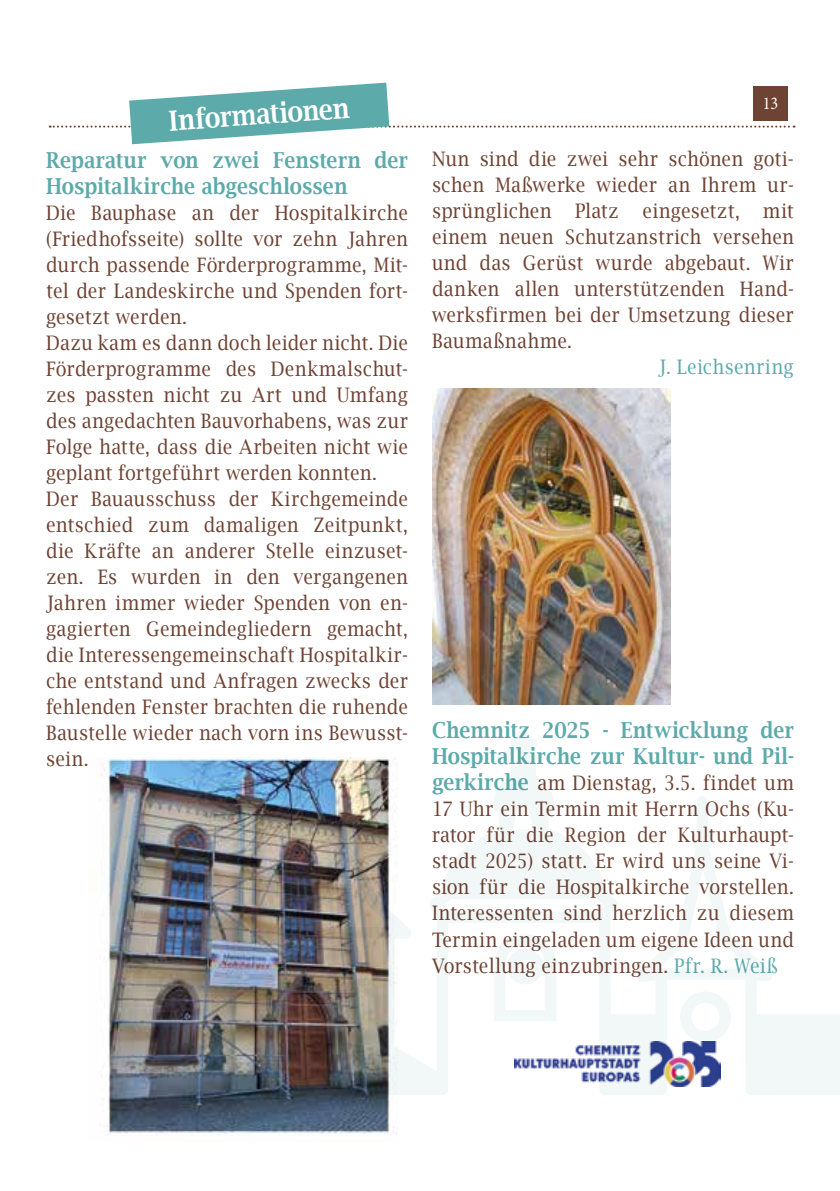
<style>
.page{position:relative;width:840px;height:1191px;background:#fff}
.page>*{position:absolute;margin:0;border:0;box-sizing:border-box;transform-origin:0 0}
.t1{font:600 28px "Lucida Bright";color:#fff;scale:.9 1}
.t2{font:600 22px/26px "Lucida Bright";letter-spacing:.01em;color:#5daaab;scale:.9 1}
.t3{font:20px/26px "Lucida Bright";letter-spacing:.02em;color:#6e4334;text-align:justify;scale:.9 1}
.t4{font:20px "Lucida Bright";letter-spacing:.03em;color:#5daaab;scale:.9 1}
.t5{font:18px "Minion Pro";color:#fff;scale:.9 1}
.s1{font-weight:600;font-size:22px;color:#5daaab}
.s2{color:#5daaab}
</style>
<div class="page">
<svg style="left:50px;top:83px;width:744px;height:61px"></svg>
<img style="left:101px;top:757px;width:296px;height:378px">
<img style="left:432px;top:388px;width:238px;height:316px">
<img style="left:211px;top:730px;width:628px;height:365px">
<svg style="left:679px;top:991px;width:51px;height:51px"></svg>
<svg style="left:327px;top:941px;width:35px;height:36px"></svg>
<h1 class="t1" style="left:168px;top:105px;width:202px;rotate:-4deg">Informationen</h1>
<p class="t2" style="left:46px;top:147px;width:403px">Reparatur von zwei Fenstern der<br>Hospitalkirche abgeschlossen</p>
<p class="t3" style="left:46px;top:200px;width:403px;text-align:left">Die Bauphase an der Hospitalkirche (Friedhofsseite) sollte vor zehn Jahren durch passende Förderprogramme, Mit&shy;tel der Landeskirche und Spenden fort&shy;gesetzt werden.<br>Dazu kam es dann doch leider nicht. Die Förderprogramme des Denkmalschut&shy;zes passten nicht zu Art und Umfang des angedachten Bauvorhabens, was zur Folge hatte, dass die Arbeiten nicht wie geplant fortgeführt werden konnten.<br>Der Bauausschuss der Kirchgemeinde entschied zum damaligen Zeitpunkt, die Kräfte an anderer Stelle einzuset&shy;zen. Es wurden in den vergangenen Jahren immer wieder Spenden von en&shy;gagierten Gemeindegliedern gemacht, die Interessengemeinschaft Hospitalkir&shy;che entstand und Anfragen zwecks der fehlenden Fenster brachten die ruhende Baustelle wieder nach vorn ins Bewusst&shy;sein.</p>
<p class="t5" style="left:762px;top:92px;width:19px">13</p>
<p class="t3" style="left:432px;top:146px;width:403px">Nun sind die zwei sehr schönen goti&shy;schen Maßwerke wieder an Ihrem ur&shy;sprünglichen Platz eingesetzt, mit einem neuen Schutzanstrich versehen und das Gerüst wurde abgebaut. Wir danken allen unterstützenden Hand&shy;werksfirmen bei der Umsetzung dieser Baumaßnahme.</p>
<p class="t4" style="left:658px;top:356px;width:152px">J. Leichsenring</p>
<p class="t2" style="left:432px;top:717px;width:403px">Chemnitz 2025 - Entwicklung der<br>Hospitalkirche zur Kultur- und Pil-</p>
<p class="t3" style="left:432px;top:770px;width:403px"><span class="s1">gerkirche</span> am Dienstag, 3.5. findet um 17 Uhr ein Termin mit Herrn Ochs (Ku&shy;rator für die Region der Kulturhaupt&shy;stadt 2025) statt. Er wird uns seine Vi&shy;sion für die Hospitalkirche vorstellen.<br>Interessenten sind herzlich zu diesem Termin eingeladen um eigene Ideen und Vorstellung einzubringen. <span class="s2">Pfr. R. Weiß</span></p>
</div>
